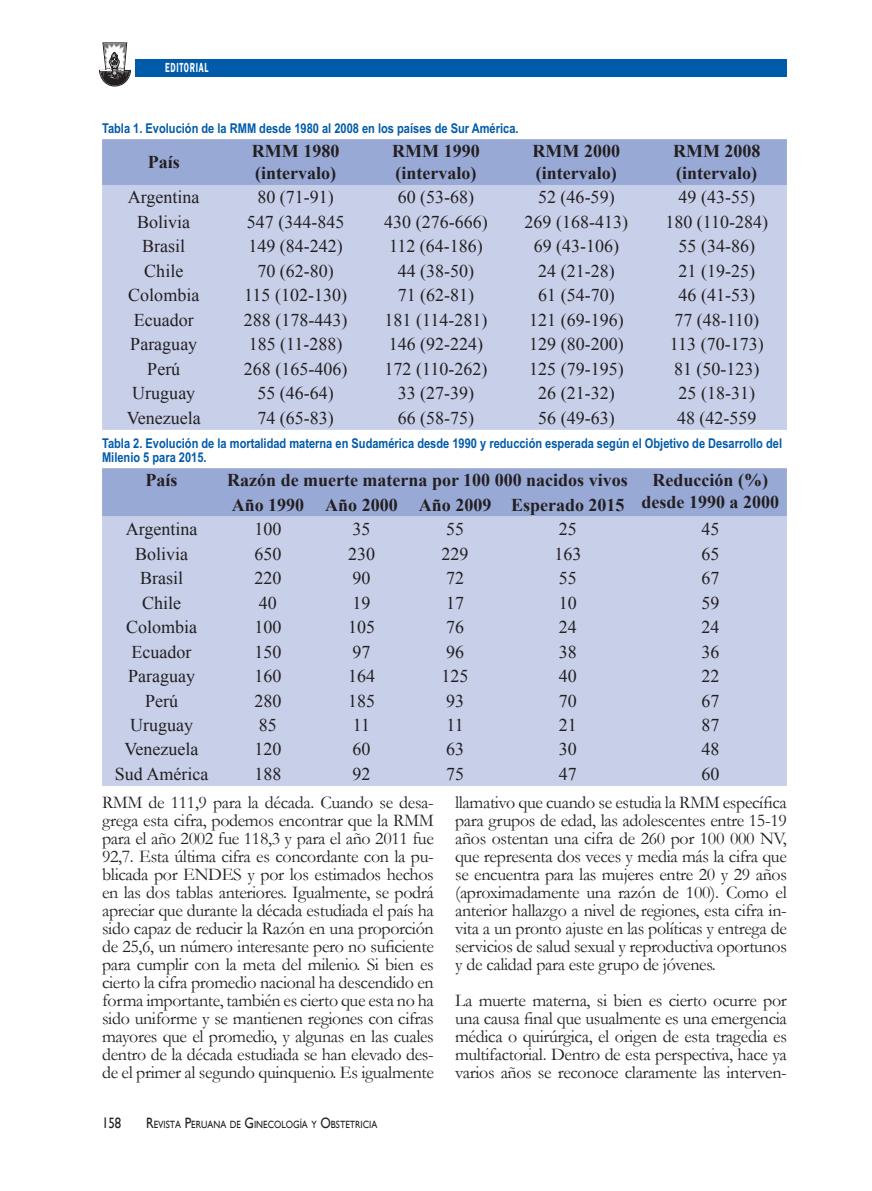
<style>
.page{position:relative;width:872px;height:1191px;background:#fff}
.page>*{position:absolute;margin:0;border:0;box-sizing:border-box;transform-origin:0 0}
.t1{font:18px/18px "Garamond";letter-spacing:-.02em;color:#231f20;text-align:justify}
.t2{font:18px "Times New Roman";color:#231f20}
.t3{font:700 18px/21.6px "Times New Roman";color:#231f20}
.t4{font:15px "Gill Sans";color:#231f20;scale:.85 1}
.t5{font:700 13.5px/14.2px "Arial Narrow";color:#005baa}
.t6{font:600 13.5px "Franklin Gothic";letter-spacing:.08em;color:#fff;scale:.6 1}
.t7{font:10.5px "Gill Sans";color:#231f20;scale:.85 1}
.s1{font-size:15px}
</style>
<div class="page">
<div style="left:136px;top:60px;width:651px;height:17px;background:#005baa"></div>
<svg style="left:99px;top:43px;width:32px;height:43px"></svg>
<div style="left:102px;top:139px;width:685px;height:46px;background:#98a9d6"></div>
<div style="left:102px;top:185px;width:685px;height:245px;background:#c7cfe9"></div>
<div style="left:102px;top:468px;width:685px;height:48px;background:#98a9d6"></div>
<div style="left:102px;top:516px;width:685px;height:270px;background:#c7cfe9"></div>
<p class="t6" style="left:165px;top:59px;width:74px">EDITORIAL</p>
<p class="t5" style="left:102px;top:121px;width:418px">Tabla 1. Evolución de la RMM desde 1980 al 2008 en los países de Sur América.</p>
<p class="t3" style="left:148px;top:151px;width:34px">País</p>
<p class="t3" style="left:252px;top:140px;width:89px">RMM 1980 (intervalo)</p>
<p class="t3" style="left:392px;top:140px;width:89px">RMM 1990 (intervalo)</p>
<p class="t3" style="left:532px;top:140px;width:89px">RMM 2000 (intervalo)</p>
<p class="t3" style="left:673px;top:140px;width:89px">RMM 2008 (intervalo)</p>
<p class="t2" style="left:128px;top:185px;width:73px">Argentina</p>
<p class="t2" style="left:257px;top:185px;width:78px">80 (71-91)</p>
<p class="t2" style="left:398px;top:185px;width:78px">60 (53-68)</p>
<p class="t2" style="left:538px;top:185px;width:78px">52 (46-59)</p>
<p class="t2" style="left:678px;top:185px;width:78px">49 (43-55)</p>
<p class="t2" style="left:137px;top:209px;width:55px">Bolivia</p>
<p class="t2" style="left:247px;top:209px;width:99px">547 (344-845</p>
<p class="t2" style="left:384px;top:209px;width:105px">430 (276-666)</p>
<p class="t2" style="left:524px;top:209px;width:105px">269 (168-413)</p>
<p class="t2" style="left:665px;top:209px;width:104px">180 (110-284)</p>
<p class="t2" style="left:142px;top:234px;width:45px">Brasil</p>
<p class="t2" style="left:248px;top:234px;width:96px">149 (84-242)</p>
<p class="t2" style="left:389px;top:234px;width:95px">112 (64-186)</p>
<p class="t2" style="left:533px;top:234px;width:87px">69 (43-106)</p>
<p class="t2" style="left:678px;top:234px;width:78px">55 (34-86)</p>
<p class="t2" style="left:144px;top:258px;width:41px">Chile</p>
<p class="t2" style="left:257px;top:258px;width:78px">70 (62-80)</p>
<p class="t2" style="left:398px;top:258px;width:78px">44 (38-50)</p>
<p class="t2" style="left:538px;top:258px;width:78px">24 (21-28)</p>
<p class="t2" style="left:678px;top:258px;width:78px">21 (19-25)</p>
<p class="t2" style="left:128px;top:283px;width:73px">Colombia</p>
<p class="t2" style="left:244px;top:283px;width:104px">115 (102-130)</p>
<p class="t2" style="left:398px;top:283px;width:78px">71 (62-81)</p>
<p class="t2" style="left:538px;top:283px;width:78px">61 (54-70)</p>
<p class="t2" style="left:678px;top:283px;width:78px">46 (41-53)</p>
<p class="t2" style="left:134px;top:307px;width:61px">Ecuador</p>
<p class="t2" style="left:244px;top:307px;width:105px">288 (178-443)</p>
<p class="t2" style="left:384px;top:307px;width:104px">181 (114-281)</p>
<p class="t2" style="left:529px;top:307px;width:96px">121 (69-196)</p>
<p class="t2" style="left:674px;top:307px;width:86px">77 (48-110)</p>
<p class="t2" style="left:130px;top:332px;width:68px">Paraguay</p>
<p class="t2" style="left:249px;top:332px;width:95px">185 (11-288)</p>
<p class="t2" style="left:389px;top:332px;width:96px">146 (92-224)</p>
<p class="t2" style="left:529px;top:332px;width:96px">129 (80-200)</p>
<p class="t2" style="left:670px;top:332px;width:95px">113 (70-173)</p>
<p class="t2" style="left:147px;top:356px;width:34px">Perú</p>
<p class="t2" style="left:244px;top:356px;width:105px">268 (165-406)</p>
<p class="t2" style="left:384px;top:356px;width:104px">172 (110-262)</p>
<p class="t2" style="left:529px;top:356px;width:96px">125 (79-195)</p>
<p class="t2" style="left:674px;top:356px;width:87px">81 (50-123)</p>
<p class="t2" style="left:132px;top:381px;width:64px">Uruguay</p>
<p class="t2" style="left:257px;top:381px;width:78px">55 (46-64)</p>
<p class="t2" style="left:398px;top:381px;width:78px">33 (27-39)</p>
<p class="t2" style="left:538px;top:381px;width:78px">26 (21-32)</p>
<p class="t2" style="left:678px;top:381px;width:78px">25 (18-31)</p>
<p class="t2" style="left:127px;top:405px;width:75px">Venezuela</p>
<p class="t2" style="left:257px;top:405px;width:78px">74 (65-83)</p>
<p class="t2" style="left:398px;top:405px;width:78px">66 (58-75)</p>
<p class="t2" style="left:538px;top:405px;width:78px">56 (49-63)</p>
<p class="t2" style="left:677px;top:405px;width:81px">48 (42-559</p>
<p class="t5" style="left:102px;top:436px;width:681px">Tabla 2. Evolución de la mortalidad materna en Sudamérica desde 1990 y reducción esperada según el Objetivo de Desarrollo del<br>Milenio 5 para 2015.</p>
<p class="t3" style="left:146px;top:469px;width:34px">País</p>
<p class="t3" style="left:227px;top:469px;width:402px">Razón de muerte materna por 100 000 nacidos vivos</p>
<p class="t3" style="left:232px;top:467px;width:549px;line-height:24.2px;text-indent:421px">Reducción (%)<br>Año 1990 Año 2000 Año 2009 Esperado 2015 desde 1990 a 2000</p>
<p class="t2" style="left:126px;top:516px;width:73px">Argentina</p>
<p class="t2" style="left:254px;top:516px;width:28px">100</p>
<p class="t2" style="left:352px;top:516px;width:19px">35</p>
<p class="t2" style="left:446px;top:516px;width:19px">55</p>
<p class="t2" style="left:559px;top:516px;width:19px">25</p>
<p class="t2" style="left:701px;top:516px;width:19px">45</p>
<p class="t2" style="left:135px;top:541px;width:55px">Bolivia</p>
<p class="t2" style="left:254px;top:541px;width:28px">650</p>
<p class="t2" style="left:348px;top:541px;width:28px">230</p>
<p class="t2" style="left:441px;top:541px;width:28px">229</p>
<p class="t2" style="left:554px;top:541px;width:28px">163</p>
<p class="t2" style="left:701px;top:541px;width:19px">65</p>
<p class="t2" style="left:140px;top:565px;width:45px">Brasil</p>
<p class="t2" style="left:254px;top:565px;width:28px">220</p>
<p class="t2" style="left:352px;top:565px;width:19px">90</p>
<p class="t2" style="left:446px;top:565px;width:19px">72</p>
<p class="t2" style="left:559px;top:565px;width:19px">55</p>
<p class="t2" style="left:701px;top:565px;width:19px">67</p>
<p class="t2" style="left:142px;top:590px;width:41px">Chile</p>
<p class="t2" style="left:259px;top:590px;width:19px">40</p>
<p class="t2" style="left:352px;top:590px;width:19px">19</p>
<p class="t2" style="left:446px;top:590px;width:19px">17</p>
<p class="t2" style="left:559px;top:590px;width:19px">10</p>
<p class="t2" style="left:701px;top:590px;width:19px">59</p>
<p class="t2" style="left:126px;top:614px;width:73px">Colombia</p>
<p class="t2" style="left:254px;top:614px;width:28px">100</p>
<p class="t2" style="left:348px;top:614px;width:28px">105</p>
<p class="t2" style="left:446px;top:614px;width:19px">76</p>
<p class="t2" style="left:559px;top:614px;width:19px">24</p>
<p class="t2" style="left:701px;top:614px;width:19px">24</p>
<p class="t2" style="left:132px;top:639px;width:61px">Ecuador</p>
<p class="t2" style="left:254px;top:639px;width:28px">150</p>
<p class="t2" style="left:352px;top:639px;width:19px">97</p>
<p class="t2" style="left:446px;top:639px;width:19px">96</p>
<p class="t2" style="left:559px;top:639px;width:19px">38</p>
<p class="t2" style="left:701px;top:639px;width:19px">36</p>
<p class="t2" style="left:128px;top:663px;width:68px">Paraguay</p>
<p class="t2" style="left:254px;top:663px;width:28px">160</p>
<p class="t2" style="left:348px;top:663px;width:28px">164</p>
<p class="t2" style="left:441px;top:663px;width:28px">125</p>
<p class="t2" style="left:559px;top:663px;width:19px">40</p>
<p class="t2" style="left:701px;top:663px;width:19px">22</p>
<p class="t2" style="left:145px;top:688px;width:34px">Perú</p>
<p class="t2" style="left:254px;top:688px;width:28px">280</p>
<p class="t2" style="left:348px;top:688px;width:28px">185</p>
<p class="t2" style="left:446px;top:688px;width:19px">93</p>
<p class="t2" style="left:559px;top:688px;width:19px">70</p>
<p class="t2" style="left:701px;top:688px;width:19px">67</p>
<p class="t2" style="left:130px;top:712px;width:64px">Uruguay</p>
<p class="t2" style="left:259px;top:712px;width:19px">85</p>
<p class="t2" style="left:353px;top:712px;width:19px">11</p>
<p class="t2" style="left:446px;top:712px;width:19px">11</p>
<p class="t2" style="left:559px;top:712px;width:19px">21</p>
<p class="t2" style="left:701px;top:712px;width:19px">87</p>
<p class="t2" style="left:125px;top:736px;width:75px">Venezuela</p>
<p class="t2" style="left:254px;top:736px;width:28px">120</p>
<p class="t2" style="left:352px;top:736px;width:19px">60</p>
<p class="t2" style="left:446px;top:736px;width:19px">63</p>
<p class="t2" style="left:559px;top:736px;width:19px">30</p>
<p class="t2" style="left:701px;top:736px;width:19px">48</p>
<p class="t2" style="left:115px;top:761px;width:95px">Sud América</p>
<p class="t2" style="left:254px;top:761px;width:28px">188</p>
<p class="t2" style="left:352px;top:761px;width:19px">92</p>
<p class="t2" style="left:446px;top:761px;width:19px">75</p>
<p class="t2" style="left:559px;top:761px;width:19px">47</p>
<p class="t2" style="left:701px;top:761px;width:19px">60</p>
<p class="t1" style="left:102px;top:792px;width:333px">RMM de 111,9 para la década. Cuando se desa&shy;grega esta cifra, podemos encontrar que la RMM para el año 2002 fue 118,3 y para el año 2011 fue 92,7. Esta última cifra es concordante con la pu&shy;blicada por ENDES y por los estimados hechos en las dos tablas anteriores. Igualmente, se podrá apreciar que durante la década estudiada el país ha sido capaz de reducir la Razón en una proporción de 25,6, un número interesante pero no suficiente para cumplir con la meta del milenio. Si bien es cierto la cifra promedio nacional ha descendido en forma importante, también es cierto que esta no ha sido uniforme y se mantienen regiones con cifras mayores que el promedio, y algunas en las cuales dentro de la década estudiada se han elevado des&shy;de el primer al segundo quinquenio. Es igualmente</p>
<p class="t1" style="left:455px;top:792px;width:333px">llamativo que cuando se estudia la RMM específica para grupos de edad, las adolescentes entre 15-19 años ostentan una cifra de 260 por 100 000 NV, que representa dos veces y media más la cifra que se encuentra para las mujeres entre 20 y 29 años (aproximadamente una razón de 100). Como el anterior hallazgo a nivel de regiones, esta cifra in&shy;vita a un pronto ajuste en las políticas y entrega de servicios de salud sexual y reproductiva oportunos y de calidad para este grupo de jóvenes.</p>
<p class="t1" style="left:455px;top:990px;width:333px">La muerte materna, si bien es cierto ocurre por una causa final que usualmente es una emergencia médica o quirúrgica, el origen de esta tragedia es multifactorial. Dentro de esta perspectiva, hace ya varios años se reconoce claramente las interven-</p>
<p class="t4" style="left:102px;top:1114px;width:24px">158</p>
<p class="t7" style="left:146px;top:1118px;width:274px"><span class="s1">R</span>EVISTA <span class="s1">P</span>ERUANA DE <span class="s1">G</span>INECOLOGÍA Y <span class="s1">O</span>BSTETRICIA</p>
</div>
